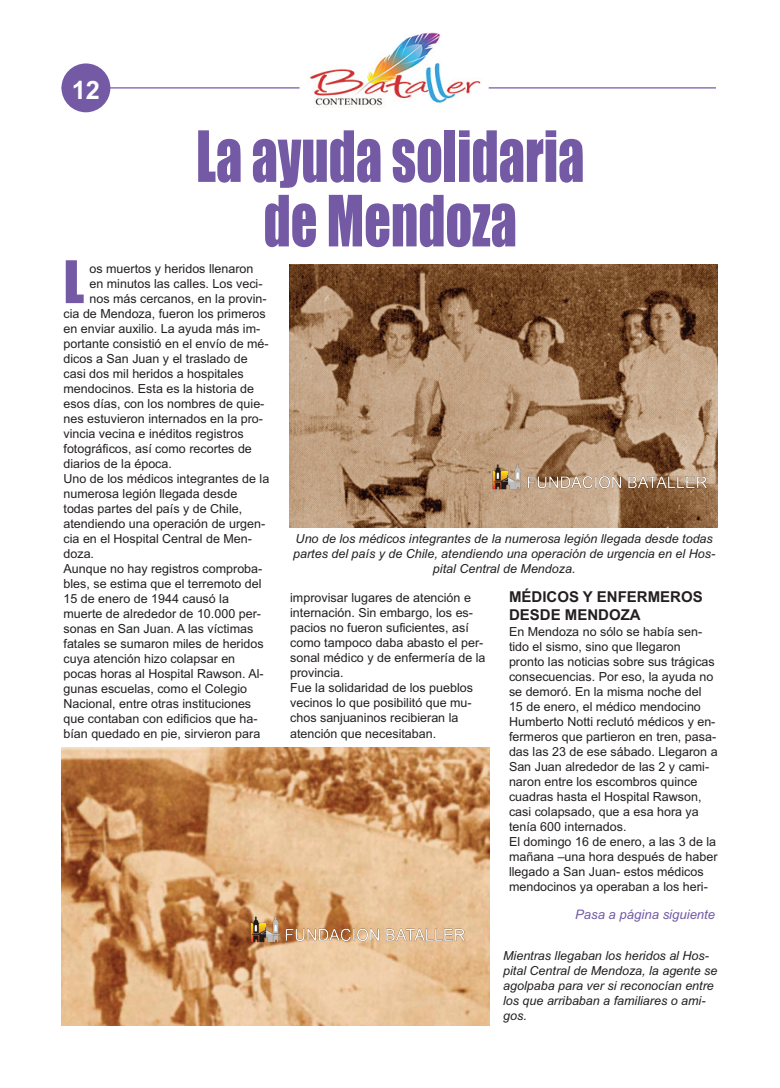
<style>
.page{position:relative;width:780px;height:1088px;background:#fff}
.page>*{position:absolute;margin:0;border:0;box-sizing:border-box;transform-origin:0 0}
.t1{font:65.25px/64.5px "Impact";color:#745aa5;text-align:center;scale:.8 1}
.t2{font:54.25px "Impact";color:#745aa5}
.t3{font:700 25.38px "Arial";color:#fff}
.t4{font:700 15px/18px "Arial";color:#231f20}
.t5{font:italic 13.12px "Arial";color:#745aa5}
.t6{font:12.5px/15px "Arial";color:#231f20}
.t7{font:italic 12.5px/15px "Arial";color:#231f20;text-align:center}
</style>
<div class="page">
<img style="left:310px;top:32px;width:171px;height:74px">
<hr style="left:61px;top:87px;width:238px;height:2px;background:#745aa5">
<hr style="left:488px;top:87px;width:228px;height:2px;background:#745aa5">
<div style="left:61px;top:63px;width:49px;height:49px;background:#745aa5;border-radius:50%"></div>
<img style="left:290px;top:264px;width:427px;height:264px">
<img style="left:61px;top:748px;width:428px;height:277px">
<img style="left:241px;top:911px;width:229px;height:38px">
<img style="left:483px;top:458px;width:229px;height:38px">
<h3 class="t3" style="left:72px;top:75px;width:30px">12</h3>
<h1 class="t1" style="left:196px;top:127px;width:487px">La ayuda solidaria de Mendoza</h1>
<h2 class="t2" style="left:63px;top:253px;width:22px">L</h2>
<p class="t6" style="left:89px;top:261px;width:165px">os muertos y heridos llenaron</p>
<p class="t6" style="left:89px;top:276px;width:174px">en minutos las calles. Los veci-</p>
<p class="t6" style="left:89px;top:291px;width:179px">nos más cercanos, en la provin-</p>
<p class="t6" style="left:63px;top:306px;width:204px">cia de Mendoza, fueron los primeros</p>
<p class="t6" style="left:64px;top:321px;width:198px">en enviar auxilio. La ayuda más im-</p>
<p class="t6" style="left:64px;top:336px;width:206px">portante consistió en el envío de mé-</p>
<p class="t6" style="left:64px;top:351px;width:186px">dicos a San Juan y el traslado de</p>
<p class="t6" style="left:64px;top:366px;width:181px">casi dos mil heridos a hospitales</p>
<p class="t6" style="left:64px;top:381px;width:192px">mendocinos. Esta es la historia de</p>
<p class="t6" style="left:64px;top:396px;width:202px">esos días, con los nombres de quie-</p>
<p class="t6" style="left:64px;top:411px;width:201px">nes estuvieron internados en la pro-</p>
<p class="t6" style="left:64px;top:426px;width:181px">vincia vecina e inéditos registros</p>
<p class="t6" style="left:64px;top:441px;width:190px">fotográficos, así como recortes de</p>
<p class="t6" style="left:64px;top:456px;width:110px">diarios de la época.</p>
<p class="t6" style="left:64px;top:471px;width:207px">Uno de los médicos integrantes de la</p>
<p class="t6" style="left:64px;top:486px;width:175px">numerosa legión llegada desde</p>
<p class="t6" style="left:64px;top:501px;width:180px">todas partes del país y de Chile,</p>
<p class="t6" style="left:64px;top:516px;width:203px">atendiendo una operación de urgen-</p>
<p class="t6" style="left:64px;top:531px;width:190px">cia en el Hospital Central de Men-</p>
<p class="t6" style="left:64px;top:546px;width:32px">doza.</p>
<p class="t6" style="left:64px;top:561px;width:200px">Aunque no hay registros comproba-</p>
<p class="t6" style="left:64px;top:576px;width:200px">bles, se estima que el terremoto del</p>
<p class="t6" style="left:64px;top:591px;width:167px">15 de enero de 1944 causó la</p>
<p class="t6" style="left:64px;top:606px;width:199px">muerte de alrededor de 10.000 per-</p>
<p class="t6" style="left:64px;top:621px;width:191px">sonas en San Juan. A las víctimas</p>
<p class="t6" style="left:64px;top:636px;width:202px">fatales se sumaron miles de heridos</p>
<p class="t6" style="left:64px;top:651px;width:173px">cuya atención hizo colapsar en</p>
<p class="t6" style="left:64px;top:666px;width:202px">pocas horas al Hospital Rawson. Al-</p>
<p class="t6" style="left:64px;top:681px;width:185px">gunas escuelas, como el Colegio</p>
<p class="t6" style="left:64px;top:696px;width:189px">Nacional, entre otras instituciones</p>
<p class="t6" style="left:64px;top:711px;width:195px">que contaban con edificios que ha-</p>
<p class="t6" style="left:64px;top:726px;width:198px">bían quedado en pie, sirvieron para</p>
<p class="t7" style="left:293px;top:531px;width:423px">Uno de los médicos integrantes de la numerosa legión llegada desde todas partes del país y de Chile, atendiendo una operación de urgencia en el Hos&shy;pital Central de Mendoza.</p>
<p class="t6" style="left:290px;top:591px;width:197px">improvisar lugares de atención e internación. Sin embargo, los es&shy;pacios no fueron suficientes, así como tampoco daba abasto el per&shy;sonal médico y de enfermería de la provincia.<br>Fue la solidaridad de los pueblos vecinos lo que posibilitó que mu&shy;chos sanjuaninos recibieran la atención que necesitaban.</p>
<p class="t4" style="left:509px;top:588px;width:195px">MÉDICOS Y ENFERMEROS<br>DESDE MENDOZA</p>
<p class="t6" style="left:509px;top:624px;width:210px">En Mendoza no sólo se había sen&shy;tido el sismo, sino que llegaron pronto las noticias sobre sus trágicas consecuencias. Por eso, la ayuda no se demoró. En la misma noche del 15 de enero, el médico mendocino Humberto Notti reclutó médicos y en&shy;fermeros que partieron en tren, pasa&shy;das las 23 de ese sábado. Llegaron a San Juan alrededor de las 2 y cami&shy;naron entre los escombros quince cuadras hasta el Hospital Rawson, casi colapsado, que a esa hora ya tenía 600 internados.<br>El domingo 16 de enero, a las 3 de la mañana –una hora después de haber llegado a San Juan- estos médicos mendocinos ya operaban a los heri-</p>
<p class="t5" style="left:575px;top:906px;width:142px">Pasa a página siguiente</p>
<p class="t7" style="left:503px;top:948px;width:216px;text-align:left">Mientras llegaban los heridos al Hos&shy;pital Central de Mendoza, la agente se agolpaba para ver si reconocían entre los que arribaban a familiares o ami&shy;gos.</p>
</div>
